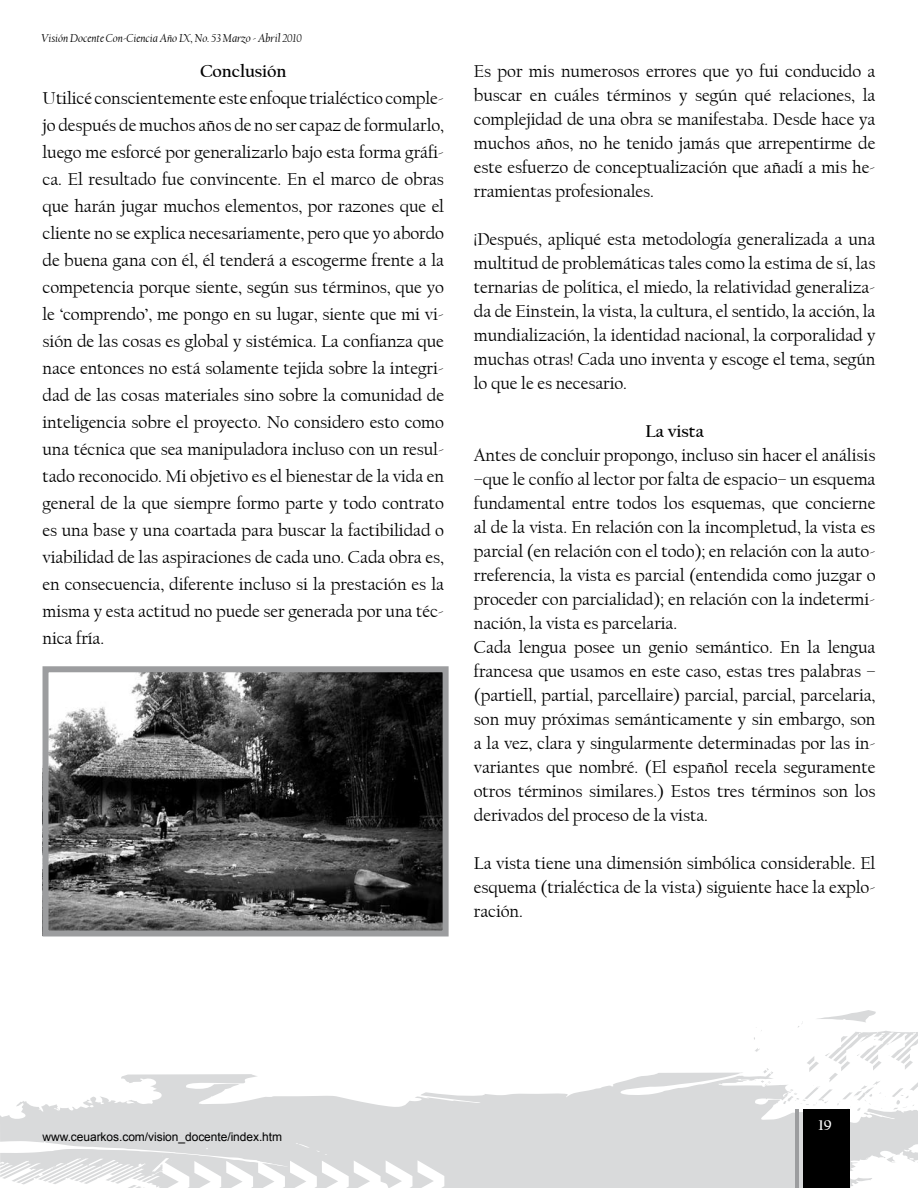
<style>
.page{position:relative;width:918px;height:1188px;background:#fff}
.page>*{position:absolute;margin:0;border:0;box-sizing:border-box;transform-origin:0 0}
.t1{font:18px/24px "Californian FB";letter-spacing:-.005em;color:#000;text-align:justify}
.t2{font:700 18px "Californian FB";letter-spacing:-.005em;color:#000}
.t3{font:700 15px "Californian FB";color:#fff}
.t4{font:italic 12px "Californian FB";letter-spacing:-.005em;color:#000}
.t5{font:12px "Arial";letter-spacing:-.005em;color:#000}
</style>
<div class="page">
<svg style="left:0;top:1073px;width:918px;height:115px;fill:#d9dadb"></svg>
<svg style="left:152px;top:1136px;width:292px;height:52px"></svg>
<svg style="left:753px;top:1010px;width:165px;height:105px"></svg>
<div style="left:803px;top:1110px;width:46px;height:78px;background:#000"></div>
<hr style="left:796px;top:1110px;width:3px;height:78px;background:#9c9d9f">
<img style="left:50px;top:673px;width:392px;height:256px">
<div style="left:43px;top:666px;width:406px;height:270px;border:6px solid #9c9d9f"></div>
<p class="t4" style="left:41px;top:31px;width:262px">Visión Docente Con-Ciencia Año IX, No. 53 Marzo - Abril 2010</p>
<p class="t2" style="left:200px;top:61px;width:88px">Conclusión</p>
<p class="t1" style="left:43px;top:85px;width:403px;line-height:27px">Utilicé conscientemente este enfoque trialéctico comple&shy;jo después de muchos años de no ser capaz de formularlo, luego me esforcé por generalizarlo bajo esta forma gráfi&shy;ca. El resultado fue convincente. En el marco de obras que harán jugar muchos elementos, por razones que el cliente no se explica necesariamente, pero que yo abordo de buena gana con él, él tenderá a escogerme frente a la competencia porque siente, según sus términos, que yo le ‘comprendo’, me pongo en su lugar, siente que mi vi&shy;sión de las cosas es global y sistémica. La confianza que nace entonces no está solamente tejida sobre la integri&shy;dad de las cosas materiales sino sobre la comunidad de inteligencia sobre el proyecto. No considero esto como una técnica que sea manipuladora incluso con un resul&shy;tado reconocido. Mi objetivo es el bienestar de la vida en general de la que siempre formo parte y todo contrato es una base y una coartada para buscar la factibilidad o viabilidad de las aspiraciones de cada uno. Cada obra es, en consecuencia, diferente incluso si la prestación es la misma y esta actitud no puede ser generada por una téc&shy;nica fría.</p>
<p class="t1" style="left:474px;top:60px;width:403px">Es por mis numerosos errores que yo fui conducido a buscar en cuáles términos y según qué relaciones, la complejidad de una obra se manifestaba. Desde hace ya muchos años, no he tenido jamás que arrepentirme de este esfuerzo de conceptualización que añadí a mis he&shy;rramientas profesionales.</p>
<p class="t1" style="left:474px;top:228px;width:403px">¡Después, apliqué esta metodología generalizada a una multitud de problemáticas tales como la estima de sí, las ternarias de política, el miedo, la relatividad generaliza&shy;da de Einstein, la vista, la cultura, el sentido, la acción, la mundialización, la identidad nacional, la corporalidad y muchas otras! Cada uno inventa y escoge el tema, según lo que le es necesario.</p>
<p class="t2" style="left:645px;top:421px;width:60px">La vista</p>
<p class="t1" style="left:474px;top:444px;width:403px;text-align:left">Antes de concluir propongo, incluso sin hacer el análisis –que le confío al lector por falta de espacio– un esquema fundamental entre todos los esquemas, que concierne al de la vista. En relación con la incompletud, la vista es parcial (en relación con el todo); en relación con la auto&shy;rreferencia, la vista es parcial (entendida como juzgar o proceder con parcialidad); en relación con la indetermi&shy;nación, la vista es parcelaria.<br>Cada lengua posee un genio semántico. En la lengua francesa que usamos en este caso, estas tres palabras – (partiell, partial, parcellaire) parcial, parcial, parcelaria, son muy próximas semánticamente y sin embargo, son a la vez, clara y singularmente determinadas por las in&shy;variantes que nombré. (El español recela seguramente otros términos similares.) Estos tres términos son los derivados del proceso de la vista.</p>
<p class="t1" style="left:474px;top:851px;width:403px">La vista tiene una dimensión simbólica considerable. El esquema (trialéctica de la vista) siguiente hace la explo&shy;ración.</p>
<p class="t5" style="left:43px;top:1129px;width:241px">www.ceuarkos.com/vision_docente/index.htm</p>
<p class="t3" style="left:819px;top:1117px;width:15px">19</p>
</div>
